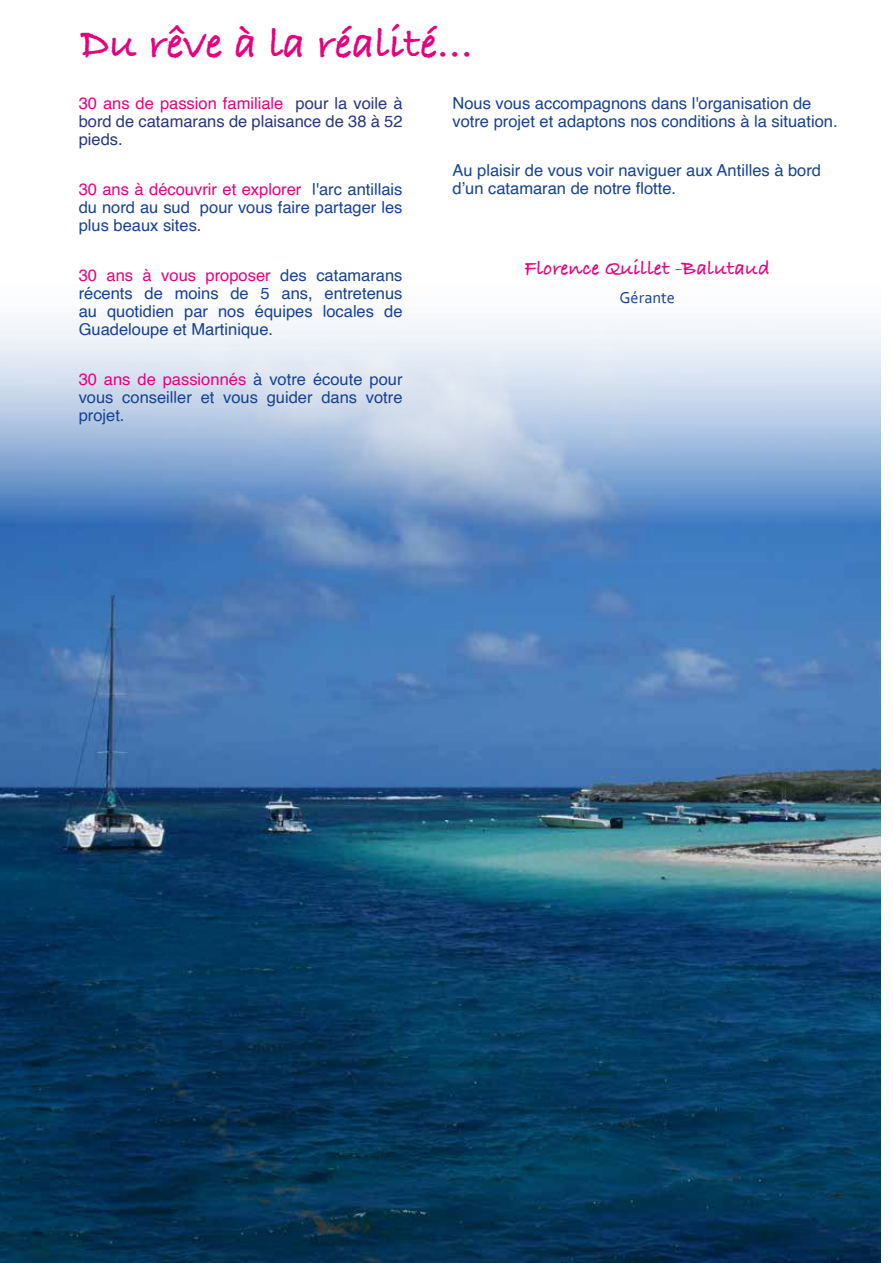
<style>
.page{position:relative;width:893px;height:1263px;background:#fff}
.page>*{position:absolute;margin:0;border:0;box-sizing:border-box;transform-origin:0 0}
.t1{font:45px "Bradley Hand ITCTT Bold";color:#e6007d}
.t2{font:21px "Bradley Hand ITCTT Bold";color:#e6007d}
.t3{font:16.5px/18px "Helvetica";color:#164194;text-align:justify}
.t4{font:16.5px/18px "Helvetica";color:#283583;text-align:justify}
.t5{font:16.5px "Corbel";color:#164194}
.s1{color:#e6007d}
</style>
<div class="page">
<img style="left:0;top:324px;width:880px;height:939px">
<svg style="left:219px;top:324px;width:662px;height:238px;background:#a2bcdc"></svg>
<h1 class="t1" style="left:80px;top:14px;width:394px">Du rêve à la réalité...</h1>
<p class="t4" style="left:79px;top:96px;width:325px"><span class="s1">30 ans de passion familiale</span> pour la voile à bord de catamarans de plaisance de 38 à 52 pieds.</p>
<p class="t3" style="left:79px;top:181px;width:325px"><span class="s1">30 ans à découvrir et explorer</span> l'arc antillais du nord au sud pour vous faire partager les plus beaux sites.</p>
<p class="t3" style="left:79px;top:267px;width:325px"><span class="s1">30 ans à vous proposer</span> des catamarans récents de moins de 5 ans, entretenus au quotidien par nos équipes locales de Guadeloupe et Martinique.</p>
<p class="t3" style="left:79px;top:371px;width:325px"><span class="s1">30 ans de passionnés</span> à votre écoute pour vous conseiller et vous guider dans votre projet.</p>
<p class="t3" style="left:452px;top:96px;width:387px">Nous vous accompagnons dans l'organisation de votre projet et adaptons nos conditions à la situation.</p>
<p class="t3" style="left:452px;top:162px;width:370px">Au plaisir de vous voir naviguer aux Antilles à bord d’un catamaran de notre flotte.</p>
<p class="t2" style="left:524px;top:254px;width:247px">Florence Quillet -Balutaud</p>
<p class="t5" style="left:620px;top:291px;width:57px">Gérante</p>
</div>
